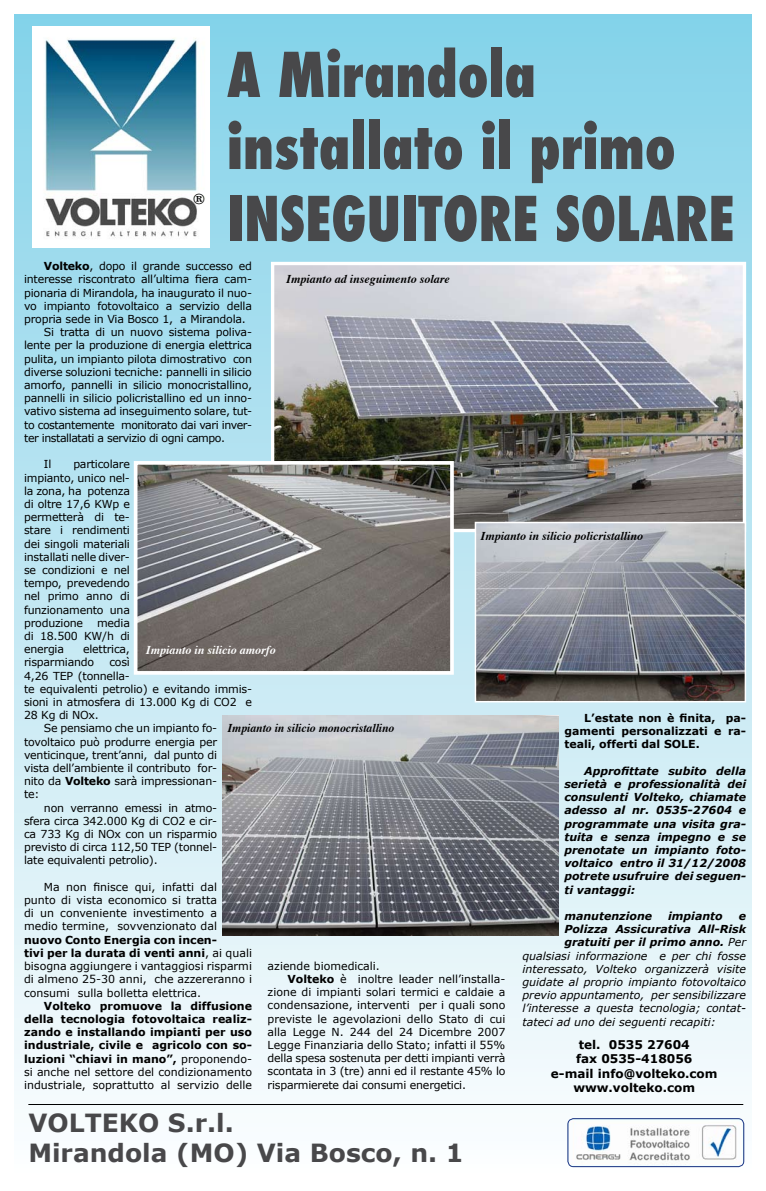
<style>
.page{position:relative;width:766px;height:1191px;background:#fff}
.page>*{position:absolute;margin:0;border:0;box-sizing:border-box;transform-origin:0 0}
.t1{font:800 condensed 60px/72px "Futura";color:#48484a;scale:.93 1}
.t2{font:700 25px/30px "Verdana";color:#48484a}
.t3{font:700 15px "Times";color:#000}
.t4{font:italic 700 12px "Times";color:#000}
.t5{font:700 12px/14.4px "Verdana";color:#000;text-align:center}
.t6{font:italic 700 12px "Times";color:#fff}
.t7{font:11px/13.2px "Verdana";letter-spacing:-.02em;color:#000;text-align:justify}
.t8{font:11px/13.2px "Verdana";color:#000}
.t9{font:italic 700 11px/13.2px "Verdana";color:#000;text-align:justify}
.t10{font:700 11px/13.2px "Verdana";color:#000;text-align:justify}
.t11{font:italic 11px "Verdana";color:#000}
.t12{font:11px "Verdana";letter-spacing:-.04em;color:#000}
.s1{font-weight:700}
.s2{font-weight:400}
</style>
<div class="page">
<div style="left:14px;top:14px;width:737px;height:1162px;background:linear-gradient(to bottom,#85d2e9,#fdfdfd)"></div>
<img style="left:32px;top:26px;width:178px;height:222px">
<img style="left:567px;top:1118px;width:176px;height:48px">
<div style="left:567px;top:1118px;width:177px;height:49px;border:1px solid #25408f;border-radius:6px"></div>
<img style="left:275px;top:266px;width:467px;height:262px">
<div style="left:271px;top:262px;width:475px;height:270px;border:3px solid #fff"></div>
<img style="left:139px;top:466px;width:309px;height:203px">
<div style="left:134px;top:461px;width:319px;height:213px;border:4px solid #fff"></div>
<img style="left:476px;top:524px;width:268px;height:176px">
<div style="left:474px;top:522px;width:272px;height:180px;border:1px solid #fff"></div>
<img style="left:223px;top:715px;width:335px;height:221px">
<hr style="left:28px;top:1104px;width:715px;height:1px;background:#000">
<h3 class="t3" style="left:193px;top:185px;width:13px">®</h3>
<h1 class="t1" style="left:227px;top:39px;width:547px">A Mirandola installato il primo<br>INSEGUITORE SOLARE</h1>
<p class="t7" style="left:44px;top:259px;width:209px"><span class="s1">Volteko</span>, dopo il grande successo ed</p>
<p class="t7" style="left:24px;top:272px;width:229px">interesse riscontrato all’ultima fiera cam-</p>
<p class="t7" style="left:24px;top:286px;width:229px">pionaria di Mirandola, ha inaugurato il nuo-</p>
<p class="t7" style="left:24px;top:299px;width:229px">vo impianto fotovoltaico a servizio della</p>
<p class="t7" style="left:24px;top:312px;width:223px">propria sede in Via Bosco 1, a Mirandola.</p>
<p class="t7" style="left:44px;top:325px;width:209px">Si tratta di un nuovo sistema poliva-</p>
<p class="t7" style="left:24px;top:338px;width:229px">lente per la produzione di energia elettrica</p>
<p class="t7" style="left:24px;top:352px;width:229px">pulita, un impianto pilota dimostrativo con</p>
<p class="t7" style="left:24px;top:365px;width:229px">diverse soluzioni tecniche: pannelli in silicio</p>
<p class="t7" style="left:24px;top:378px;width:229px">amorfo, pannelli in silicio monocristallino,</p>
<p class="t7" style="left:24px;top:391px;width:229px">pannelli in silicio policristallino ed un inno-</p>
<p class="t7" style="left:24px;top:404px;width:229px">vativo sistema ad inseguimento solare, tut-</p>
<p class="t12" style="left:24px;top:418px;width:229px">to costantemente monitorato dai vari inver-</p>
<p class="t12" style="left:24px;top:431px;width:202px">ter installatati a servizio di ogni campo.</p>
<p class="t7" style="left:44px;top:457px;width:9px">Il</p>
<p class="t4" style="left:286px;top:268px;width:165px">Impianto ad inseguimento solare</p>
<p class="t7" style="left:24px;top:457px;width:107px;text-indent:49px">particolare impianto, unico nel&shy;la zona, ha potenza di oltre 17,6 KWp e permetterà di te&shy;stare i rendimenti dei singoli materiali installati nelle diver&shy;se condizioni e nel tempo, prevedendo nel primo anno di funzionamento una produzione</p>
<p class="t4" style="left:480px;top:524px;width:164px">Impianto in silicio policristallino</p>
<p class="t7" style="left:24px;top:616px;width:107px;text-indent:73px">media di 18.500 KW/h di energia</p>
<p class="t7" style="left:24px;top:642px;width:107px;text-indent:59px">elettrica, risparmiando</p>
<p class="t6" style="left:146px;top:639px;width:131px">Impianto in silicio amorfo</p>
<p class="t7" style="left:109px;top:655px;width:22px">così</p>
<p class="t7" style="left:24px;top:668px;width:107px">4,26 TEP (tonnella-</p>
<p class="t7" style="left:24px;top:682px;width:229px">te equivalenti petrolio) e evitando immis-</p>
<p class="t7" style="left:24px;top:695px;width:229px">sioni in atmosfera di 13.000 Kg di CO2 e</p>
<p class="t7" style="left:24px;top:708px;width:76px">28 Kg di NOx.</p>
<p class="t7" style="left:44px;top:721px;width:175px">Se pensiamo che un impianto fo-</p>
<p class="t7" style="left:24px;top:734px;width:194px">tovoltaico può produrre energia per</p>
<p class="t7" style="left:24px;top:748px;width:194px">venticinque, trent’anni, dal punto di</p>
<p class="t7" style="left:24px;top:761px;width:194px">vista dell’ambiente il contributo for-</p>
<p class="t7" style="left:24px;top:774px;width:194px">nito da <span class="s1">Volteko</span> sarà impressionan-</p>
<p class="t7" style="left:24px;top:787px;width:17px">te:</p>
<p class="t7" style="left:44px;top:800px;width:175px">non verranno emessi in atmo-</p>
<p class="t7" style="left:24px;top:814px;width:194px">sfera circa 342.000 Kg di CO2 e cir-</p>
<p class="t7" style="left:24px;top:827px;width:194px">ca 733 Kg di NOx con un risparmio</p>
<p class="t7" style="left:24px;top:840px;width:194px">previsto di circa 112,50 TEP (tonnel-</p>
<p class="t7" style="left:24px;top:853px;width:135px">late equivalenti petrolio).</p>
<p class="t7" style="left:24px;top:880px;width:194px;text-indent:20px">Ma non finisce qui, infatti dal punto di vista economico si tratta di un conveniente investimento a medio termine, sovvenzionato dal</p>
<p class="t8" style="left:24px;top:932px;width:229px"><span class="s1">nuovo Conto Energia con incen-<br>tivi per la durata di venti anni</span>, ai quali bisogna aggiungere i vantaggiosi risparmi di almeno 25-30 anni, che azzereranno i consumi sulla bolletta elettrica.</p>
<p class="t10" style="left:24px;top:998px;width:229px;text-indent:20px">Volteko promuove la diffusione della tecnologia fotovoltaica realiz&shy;zando e installando impianti per uso industriale, civile e agricolo con so&shy;luzioni “chiavi in mano”, <span class="s2">proponendo&shy;si anche nel settore del condizionamento industriale, soprattutto al servizio delle</span></p>
<p class="t10" style="left:564px;top:711px;width:183px;text-indent:20px">L’estate non è finita, pa&shy;gamenti personalizzati e ra&shy;teali, offerti dal SOLE.</p>
<p class="t9" style="left:564px;top:763px;width:183px;text-indent:20px">Approfittate subito della serietà e professionalità dei consulenti Volteko, chiamate adesso al nr. 0535-27604 e programmate una visita gra&shy;tuita e senza impegno e se prenotate un impianto foto&shy;voltaico entro il 31/12/2008 potrete usufruire dei seguen&shy;ti vantaggi:</p>
<p class="t9" style="left:564px;top:909px;width:89px">manutenzione</p>
<p class="t9" style="left:668px;top:909px;width:56px">impianto</p>
<p class="t9" style="left:738px;top:909px;width:9px">e</p>
<p class="t9" style="left:564px;top:922px;width:183px">Polizza Assicurativa All-Risk</p>
<p class="t9" style="left:564px;top:935px;width:183px">gratuiti per il primo anno. <span class="s2">Per</span></p>
<p class="t11" style="left:522px;top:948px;width:225px">qualsiasi informazione e per chi fosse</p>
<p class="t11" style="left:522px;top:961px;width:225px">interessato, Volteko organizzerà visite</p>
<p class="t11" style="left:522px;top:975px;width:225px">guidate al proprio impianto fotovoltaico</p>
<p class="t11" style="left:522px;top:988px;width:225px">previo appuntamento, per sensibilizzare</p>
<p class="t11" style="left:522px;top:1001px;width:225px">l’interesse a questa tecnologia; contat-</p>
<p class="t11" style="left:522px;top:1014px;width:195px">tateci ad uno dei seguenti recapiti:</p>
<p class="t5" style="left:551px;top:1037px;width:168px">tel. 0535 27604<br>fax 0535-418056<br>e-mail info@volteko.com www.volteko.com</p>
<p class="t4" style="left:228px;top:716px;width:168px">Impianto in silicio monocristallino</p>
<p class="t8" style="left:267px;top:958px;width:114px">aziende biomedicali.</p>
<p class="t8" style="left:287px;top:972px;width:219px"><span class="s1">Volteko</span> è inoltre leader nell’installa-</p>
<p class="t8" style="left:267px;top:985px;width:239px">zione di impianti solari termici e caldaie a</p>
<p class="t8" style="left:267px;top:998px;width:239px">condensazione, interventi per i quali sono</p>
<p class="t8" style="left:267px;top:1011px;width:239px">previste le agevolazioni dello Stato di cui</p>
<p class="t8" style="left:267px;top:1024px;width:239px">alla Legge N. 244 del 24 Dicembre 2007</p>
<p class="t8" style="left:267px;top:1038px;width:239px">Legge Finanziaria dello Stato; infatti il 55%</p>
<p class="t7" style="left:267px;top:1051px;width:239px">della spesa sostenuta per detti impianti verrà</p>
<p class="t7" style="left:267px;top:1064px;width:239px">scontata in 3 (tre) anni ed il restante 45% lo</p>
<p class="t7" style="left:267px;top:1077px;width:200px">risparmierete dai consumi energetici.</p>
<h2 class="t2" style="left:28px;top:1106px;width:436px">VOLTEKO S.r.l.<br>Mirandola (MO) Via Bosco, n. 1</h2>
</div>
